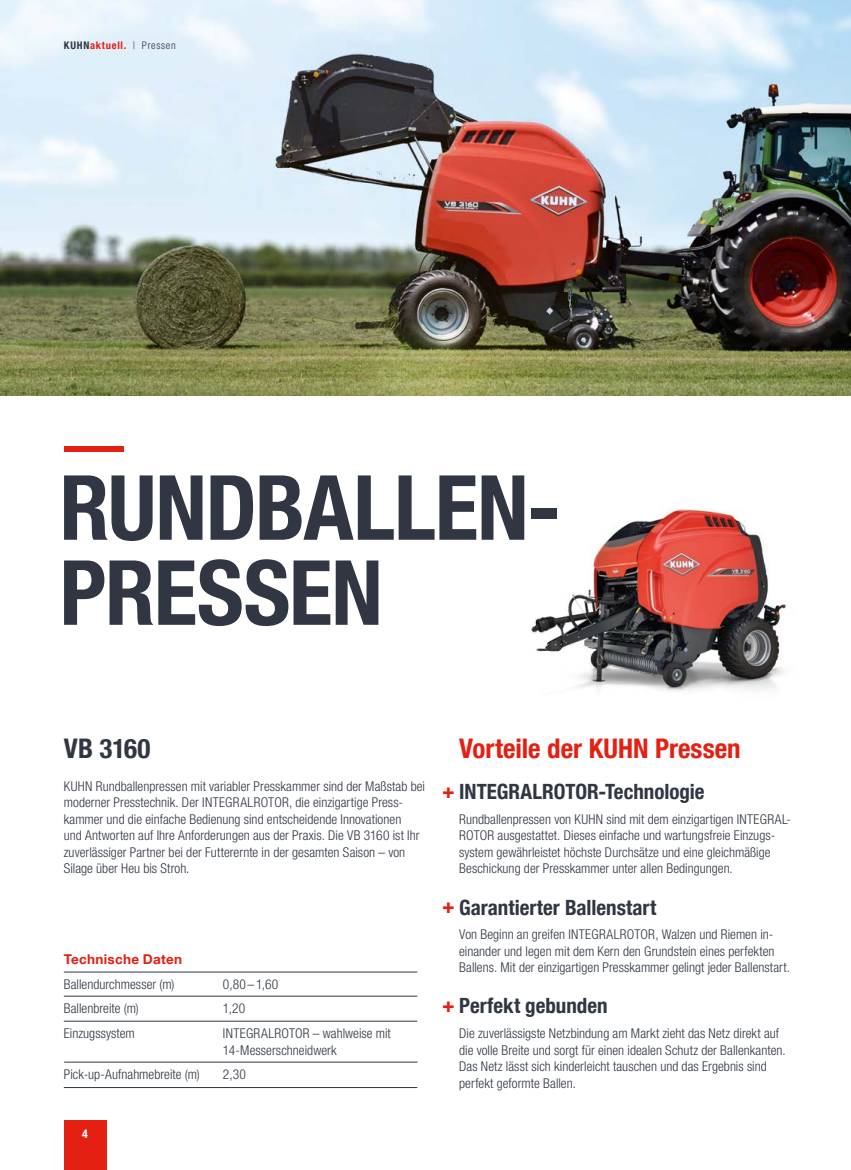
<style>
.page{position:relative;width:851px;height:1170px;background:#fff}
.page>*{position:absolute;margin:0;border:0;box-sizing:border-box;transform-origin:0 0}
.A4_H1{font:700 condensed 90px/85.1px "Helvetica Neue LT Com";letter-spacing:-.015em;color:#303642}
.A4_H2{font:700 condensed 27px "Helvetica Neue LT Com";color:#e42013}
.A4_H2-2{font:700 condensed 27px "Helvetica Neue LT Com";color:#303642}
.t1{font:700 condensed 21px "Helvetica Neue LT Com";color:#303642}
.A4_H3_Liste{font:300 condensed 13.5px/16.5px "Helvetica Neue LT Com";letter-spacing:.005em;color:#303642}
.A4_Copy{font:300 condensed 13.5px/16.5px "Helvetica Neue LT Com";letter-spacing:.005em;color:#303642}
.A4_Copy_Tabelle{font:300 condensed 13.5px/16.5px "Helvetica Neue LT Com";letter-spacing:.005em;color:#303642}
.A4_H4{font:700 13.5px "Helvetica Neue LT Com";letter-spacing:.02em;color:#e42013}
.t2{font:700 condensed 12px "Helvetica Neue LT Com";color:#fff}
.A4_Site_Overline{font:700 condensed 10.5px "Helvetica Neue LT Com";letter-spacing:.07em;color:#e42013}
.s1{color:#303642}
.s2{font-weight:300;color:#303642}
.s3{color:#e42013}
</style>
<div class="page">
<img style="left:0;top:0;width:850px;height:395px">
<img style="left:531px;top:508px;width:256px;height:183px">
<div style="left:64px;top:446px;width:59px;height:6px;background:#e42013"></div>
<hr style="left:64px;top:995px;width:353px;height:1px;background:#303642">
<hr style="left:64px;top:971px;width:353px;height:1px;background:#303642">
<hr style="left:64px;top:1020px;width:353px;height:1px;background:#303642">
<hr style="left:64px;top:1061px;width:353px;height:1px;background:#303642">
<hr style="left:64px;top:1087px;width:353px;height:1px;background:#303642">
<div style="left:64px;top:1120px;width:42px;height:49px;background:#e42013"></div>
<p class="A4_Site_Overline" style="left:64px;top:39px;width:113px"><span class="s1">KUHN</span>aktuell. <span class="s2">| Pressen</span></p>
<p class="A4_H1" style="left:60px;top:465px;width:503px">RUNDBALLEN-<br>PRESSEN</p>
<p class="A4_H2-2" style="left:64px;top:732px;width:88px">VB 3160</p>
<p class="A4_Copy" style="left:64px;top:777px;width:362px">KUHN Rundballenpressen mit variabler Presskammer sind der Maßstab bei moderner Presstechnik. Der INTEGRALROTOR, die einzigartige Press&shy;kammer und die einfache Bedienung sind entscheidende Innovationen<br>und Antworten auf Ihre Anforderungen aus der Praxis. Die VB 3160 ist Ihr zuverlässiger Partner bei der Futterernte in der gesamten Saison – von Silage über Heu bis Stroh.</p>
<p class="A4_H4" style="left:64px;top:950px;width:120px">Technische Daten</p>
<p class="A4_Copy_Tabelle" style="left:64px;top:975px;width:112px">Ballendurchmesser (m)</p>
<p class="A4_Copy_Tabelle" style="left:223px;top:975px;width:57px">0,80–1,60</p>
<p class="A4_Copy_Tabelle" style="left:64px;top:1000px;width:77px">Ballenbreite (m)</p>
<p class="A4_Copy_Tabelle" style="left:223px;top:1000px;width:24px">1,20</p>
<p class="A4_Copy_Tabelle" style="left:64px;top:1024px;width:72px">Einzugssystem</p>
<p class="A4_Copy_Tabelle" style="left:223px;top:1024px;width:169px">INTEGRALROTOR – wahlweise mit<br>14-Messerschneidwerk</p>
<p class="A4_Copy_Tabelle" style="left:64px;top:1066px;width:138px">Pick-up-Aufnahmebreite (m)</p>
<p class="A4_Copy_Tabelle" style="left:223px;top:1066px;width:25px">2,30</p>
<p class="t2" style="left:82px;top:1126px;width:7px">4</p>
<p class="A4_H2" style="left:459px;top:732px;width:283px">Vorteile der KUHN Pressen</p>
<p class="t1" style="left:442px;top:779px;width:264px"><span class="s3">+</span> INTEGRALROTOR-Technologie</p>
<p class="A4_H3_Liste" style="left:459px;top:810px;width:333px">Rundballenpressen von KUHN sind mit dem einzigartigen INTEGRAL-ROTOR ausgestattet. Dieses einfache und wartungsfreie Einzugs&shy;system gewährleistet höchste Durchsätze und eine gleichmäßige Beschickung der Presskammer unter allen Bedingungen.</p>
<p class="t1" style="left:442px;top:894px;width:215px"><span class="s3">+</span> Garantierter Ballenstart</p>
<p class="A4_H3_Liste" style="left:459px;top:926px;width:332px">Von Beginn an greifen INTEGRALROTOR, Walzen und Riemen in&shy;einander und legen mit dem Kern den Grundstein eines perfekten<br>Ballens. Mit der einzigartigen Presskammer gelingt jeder Ballenstart.</p>
<p class="t1" style="left:442px;top:993px;width:167px"><span class="s3">+</span> Perfekt gebunden</p>
<p class="A4_H3_Liste" style="left:459px;top:1024px;width:328px">Die zuverlässigste Netzbindung am Markt zieht das Netz direkt auf die volle Breite und sorgt für einen idealen Schutz der Ballenkanten.<br>Das Netz lässt sich kinderleicht tauschen und das Ergebnis sind perfekt geformte Ballen.</p>
</div>
